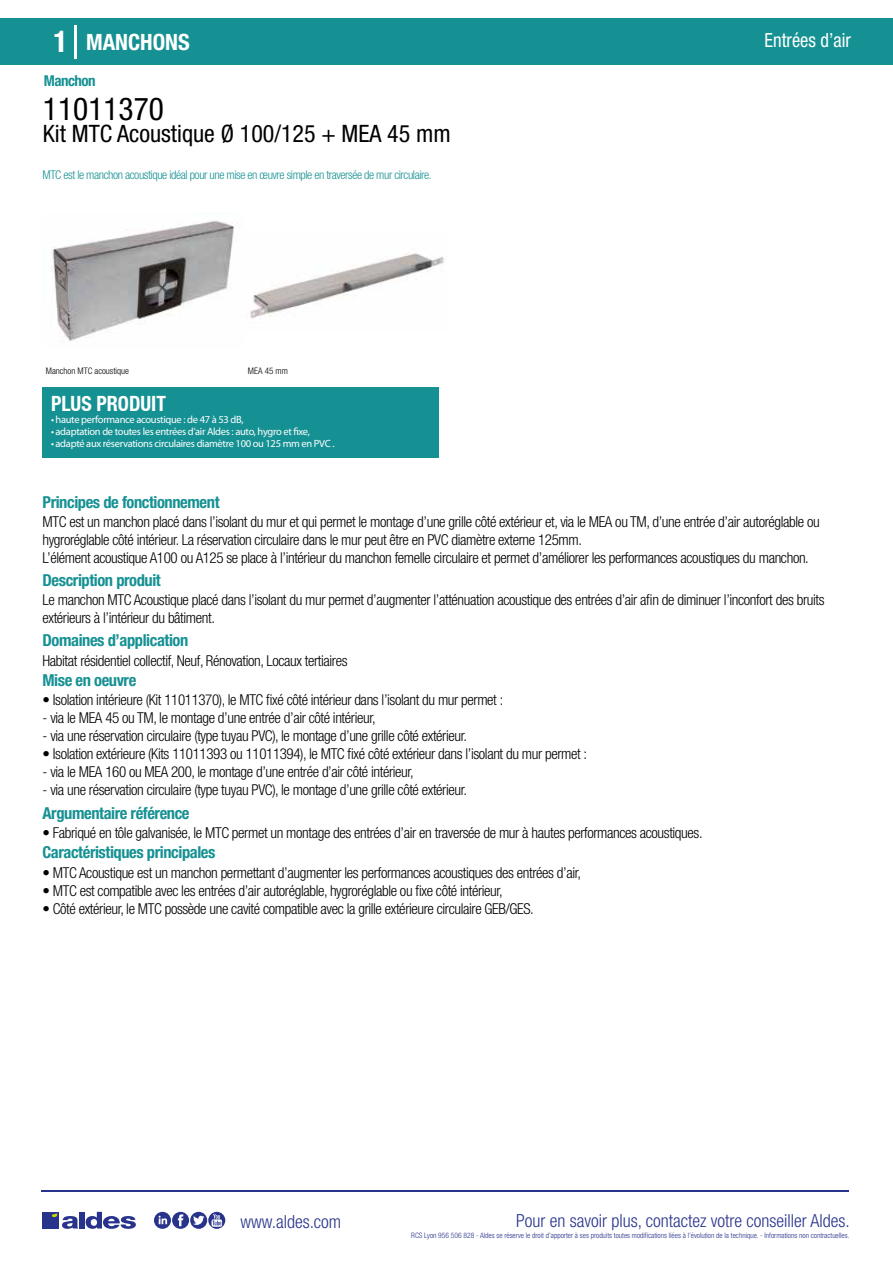
<style>
.page{position:relative;width:893px;height:1263px;background:#fff}
.page>*{position:absolute;margin:0;border:0;box-sizing:border-box;transform-origin:0 0}
.t1{font:condensed 31.5px "Helvetica Neue LT Std";color:#000}
.t2{font:condensed 24px "Helvetica Neue LT Std";color:#000}
.t3{font:700 condensed 22.5px "Helvetica Neue LT Std";color:#fff}
.t4{font:700 condensed 21px "Helvetica Neue";color:#fff;scale:.95 1}
.t5{font:condensed 19.5px "Helvetica Neue LT Std";color:#fff;scale:.95 1}
.t6{font:300 condensed 18px "Helvetica Neue";color:#28348b}
.t7{font:700 condensed 16.5px "Helvetica Neue LT Std";letter-spacing:-.025em;color:#169193}
.t8{font:300 condensed 15px/18px "Helvetica Neue LT Std";letter-spacing:-.025em;color:#000}
.t9{font:700 condensed 15px "Helvetica Neue LT Std";letter-spacing:-.035em;color:#169193}
.t10{font:300 condensed 12px "Helvetica Neue LT Std";letter-spacing:-.035em;color:#169193}
.t11{font:10.5px "Myriad Pro";letter-spacing:-.03em;color:#fff}
.t12{font:300 condensed 9px "Helvetica Neue";color:#000}
.t13{font:300 condensed 7.5px "Helvetica Neue";color:#28348b}
.s1{font-size:30px}
</style>
<div class="page">
<div style="left:0;top:18px;width:893px;height:46px;background:#169193"></div>
<div style="left:43px;top:387px;width:396px;height:70px;background:#169193"></div>
<hr style="left:74px;top:25px;width:2px;height:33px;background:#fff">
<svg style="left:51px;top:220px;width:184px;height:121px"></svg>
<img style="left:250px;top:253px;width:194px;height:66px">
<hr style="left:41px;top:1190px;width:808px;height:1px;background:#28348b">
<svg style="left:154px;top:1212px;width:71px;height:17px"></svg>
<div style="left:42px;top:1212px;width:17px;height:16px;background:#28348b"></div>
<div style="left:79px;top:1212px;width:5px;height:16px;background:#28348b"></div>
<svg style="left:86px;top:1212px;width:50px;height:17px"></svg>
<svg style="left:52px;top:1213px;width:26px;height:16px"></svg>
<h3 class="t3" style="left:54px;top:28px;width:138px"><span class="s1">1</span> MANCHONS</h3>
<h3 class="t5" style="left:765px;top:29px;width:92px">Entrées d’air</h3>
<p class="t9" style="left:44px;top:71px;width:53px">Manchon</p>
<h1 class="t1" style="left:43px;top:91px;width:122px">11011370</h1>
<h2 class="t2" style="left:43px;top:120px;width:409px">Kit MTC Acoustique Ø 100/125 + MEA 45 mm</h2>
<p class="t10" style="left:43px;top:167px;width:391px">MTC est le manchon acoustique idéal pour une mise en œuvre simple en traversée de mur circulaire.</p>
<p class="t12" style="left:46px;top:365px;width:85px">Manchon MTC acoustique</p>
<p class="t12" style="left:248px;top:365px;width:41px">MEA 45 mm</p>
<h3 class="t4" style="left:51px;top:391px;width:122px">PLUS PRODUIT</h3>
<p class="t11" style="left:51px;top:413px;width:194px">• haute performance acoustique : de 47 à 53 dB,</p>
<p class="t11" style="left:51px;top:425px;width:260px">• adaptation de toutes les entrées d’air Aldes : auto, hygro et fixe,</p>
<p class="t11" style="left:51px;top:437px;width:285px">• adapté aux réservations circulaires diamètre 100 ou 125 mm en PVC .</p>
<p class="t7" style="left:43px;top:492px;width:179px">Principes de fonctionnement</p>
<p class="t8" style="left:43px;top:513px;width:779px">MTC est un manchon placé dans l’isolant du mur et qui permet le montage d’une grille côté extérieur et, via le MEA ou TM, d’une entrée d’air autoréglable ou hygroréglable côté intérieur. La réservation circulaire dans le mur peut être en PVC diamètre externe 125mm.<br>L’élément acoustique A100 ou A125 se place à l’intérieur du manchon femelle circulaire et permet d’améliorer les performances acoustiques du manchon.</p>
<p class="t8" style="left:43px;top:590px;width:784px">Le manchon MTC Acoustique placé dans l’isolant du mur permet d’augmenter l’atténuation acoustique des entrées d’air afin de diminuer l’inconfort des bruits extérieurs à l’intérieur du bâtiment.</p>
<p class="t8" style="left:43px;top:651px;width:307px">Habitat résidentiel collectif, Neuf, Rénovation, Locaux tertiaires</p>
<p class="t8" style="left:43px;top:691px;width:462px">• Isolation intérieure (Kit 11011370), le MTC fixé côté intérieur dans l’isolant du mur permet :</p>
<p class="t8" style="left:43px;top:709px;width:335px">- via le MEA 45 ou TM, le montage d’une entrée d’air côté intérieur,</p>
<p class="t8" style="left:43px;top:727px;width:426px">- via une réservation circulaire (type tuyau PVC), le montage d’une grille côté extérieur.</p>
<p class="t8" style="left:43px;top:745px;width:546px">• Isolation extérieure (Kits 11011393 ou 11011394), le MTC fixé côté extérieur dans l’isolant du mur permet :</p>
<p class="t8" style="left:43px;top:763px;width:373px">- via le MEA 160 ou MEA 200, le montage d’une entrée d’air côté intérieur,</p>
<p class="t8" style="left:43px;top:781px;width:426px">- via une réservation circulaire (type tuyau PVC), le montage d’une grille côté extérieur.</p>
<p class="t7" style="left:43px;top:570px;width:120px">Description produit</p>
<p class="t7" style="left:43px;top:630px;width:147px">Domaines d’application</p>
<p class="t7" style="left:43px;top:670px;width:95px">Mise en oeuvre</p>
<p class="t7" style="left:43px;top:803px;width:149px">Argumentaire référence</p>
<p class="t8" style="left:43px;top:824px;width:662px">• Fabriqué en tôle galvanisée, le MTC permet un montage des entrées d’air en traversée de mur à hautes performances acoustiques.</p>
<p class="t7" style="left:43px;top:843px;width:174px">Caractéristiques principales</p>
<p class="t8" style="left:43px;top:863px;width:540px">• MTC Acoustique est un manchon permettant d’augmenter les performances acoustiques des entrées d’air,</p>
<p class="t8" style="left:43px;top:881px;width:462px">• MTC est compatible avec les entrées d’air autoréglable, hygroréglable ou fixe côté intérieur,</p>
<p class="t8" style="left:43px;top:899px;width:493px">• Côté extérieur, le MTC possède une cavité compatible avec la grille extérieure circulaire GEB/GES.</p>
<p class="t6" style="left:240px;top:1211px;width:102px">www.aldes.com</p>
<p class="t6" style="left:516px;top:1211px;width:335px">Pour en savoir plus, contactez votre conseiller Aldes.</p>
<p class="t13" style="left:411px;top:1230px;width:440px">RCS Lyon 956 506 828 - Aldes se réserve le droit d’apporter à ses produits toutes modifications liées à l’évolution de la technique. - Informations non contractuelles.</p>
</div>
